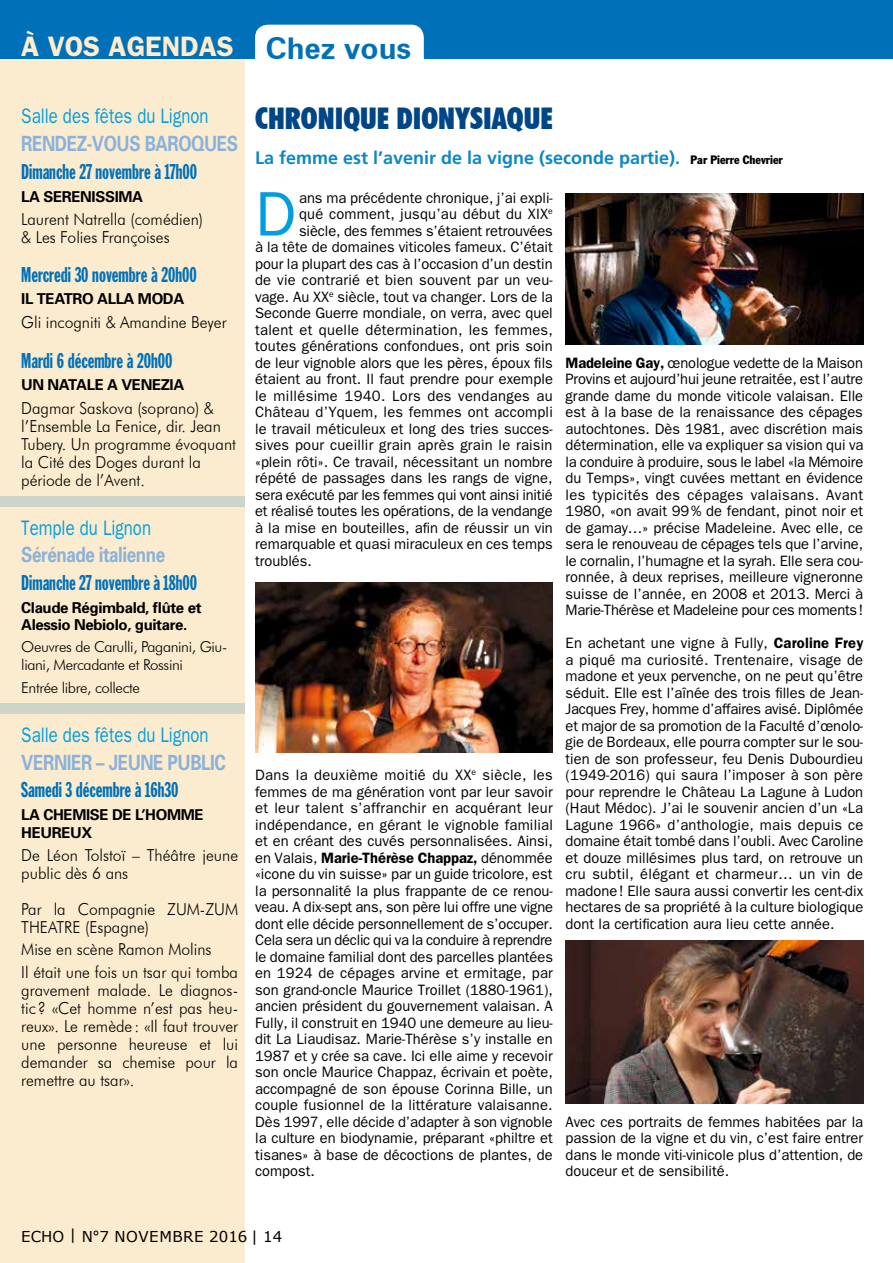
<style>
.page{position:relative;width:893px;height:1263px;background:#fff}
.page>*{position:absolute;margin:0;border:0;box-sizing:border-box;transform-origin:0 0}
.t1{font:63px "Franklin Gothic";color:#009ee0}
.t2{font:700 30px "Zurich BT";color:#0071b9}
.t3{font:900 condensed 29.85px "Futura BT";color:#004687}
.t4{font:600 28.2px "Franklin Gothic";color:#ffedcd}
.t5{font:21px "Franklin Gothic Extra Cond Normal";color:#0071b9;scale:.9 1}
.t6{font:21px "Franklin Gothic";color:#009ee0;scale:.8 1}
.t7{font:700 21px "Univers";letter-spacing:-.025em;color:#8ab2db;scale:.81 1}
.t8{font:700 18px "Frutiger";color:#0d88c6}
.t9{font:300 16.5px/18px "Futura BT";color:#000;scale:.95 1}
.t10{font:15px/16.5px "Franklin Gothic";color:#000;text-align:justify}
.t11{font:700 15px/17.2px "Univers";letter-spacing:-.025em;color:#000}
.t12{font:300 15px/18px "Futura BT";letter-spacing:-.025em;color:#000}
.t13{font:15px "Franklin Gothic";letter-spacing:.02em;color:#000}
.t14{font:15px "Verdana";letter-spacing:.015em;color:#000}
.s1{font-family:"Franklin Gothic";font-weight:400;font-stretch:condensed;font-size:12px;color:#000}
.s2{font-weight:600}
.s3{font-size:12.6px}
</style>
<div class="page">
<div style="left:0;top:0;width:245px;height:1263px;background:#fceccf"></div>
<div style="left:0;top:0;width:893px;height:59px;background:#0071b9"></div>
<div style="left:0;top:703px;width:245px;height:11px;background:#ccd5c8"></div>
<div style="left:0;top:496px;width:245px;height:11px;background:#ccd5c8"></div>
<div style="left:255px;top:25px;width:169px;height:34px;background:#fff"></div>
<img style="left:255px;top:582px;width:298px;height:170px">
<img style="left:566px;top:193px;width:297px;height:152px">
<img style="left:566px;top:940px;width:297px;height:164px">
<h3 class="t4" style="left:21px;top:30px;width:214px">À VOS AGENDAS</h3>
<h2 class="t2" style="left:266px;top:30px;width:147px">Chez vous</h2>
<h3 class="t6" style="left:21px;top:104px;width:236px">Salle des fêtes du Lignon</h3>
<h3 class="t7" style="left:21px;top:130px;width:269px">RENDEZ-VOUS BAROQUES</h3>
<h3 class="t5" style="left:21px;top:160px;width:197px">Dimanche 27 novembre à 17h00</h3>
<p class="t11" style="left:21px;top:187px;width:123px">LA SERENISSIMA</p>
<p class="t9" style="left:21px;top:210px;width:193px">Laurent Natrella (comédien) &amp; Les Folies Françoises</p>
<h3 class="t5" style="left:21px;top:263px;width:196px">Mercredi 30 novembre à 20h00</h3>
<p class="t11" style="left:21px;top:290px;width:164px">IL TEATRO ALLA MODA</p>
<p class="t9" style="left:21px;top:313px;width:218px">Gli incogniti &amp; Amandine Beyer</p>
<h3 class="t5" style="left:21px;top:349px;width:170px">Mardi 6 décembre à 20h00</h3>
<p class="t11" style="left:21px;top:376px;width:164px">UN NATALE A VENEZIA</p>
<p class="t9" style="left:21px;top:399px;width:228px">Dagmar Saskova (soprano) &amp; l’Ensemble La Fenice, dir. Jean<br>Tubery. Un programme évoquant la Cité des Doges durant la période de l’Avent.</p>
<h3 class="t6" style="left:21px;top:515px;width:164px">Temple du Lignon</h3>
<h3 class="t7" style="left:21px;top:541px;width:179px">Sérénade italienne</h3>
<h3 class="t5" style="left:21px;top:571px;width:197px">Dimanche 27 novembre à 18h00</h3>
<p class="t11" style="left:21px;top:599px;width:182px">Claude Régimbald, flûte et<br>Alessio Nebiolo, guitare.</p>
<p class="t12" style="left:21px;top:638px;width:208px">Oeuvres de Carulli, Paganini, Giu&shy;liani, Mercadante et Rossini</p>
<p class="t12" style="left:21px;top:678px;width:120px">Entrée libre, collecte</p>
<h3 class="t6" style="left:21px;top:722px;width:236px">Salle des fêtes du Lignon</h3>
<h3 class="t7" style="left:21px;top:749px;width:254px">VERNIER – JEUNE PUBLIC</h3>
<h3 class="t5" style="left:21px;top:779px;width:176px">Samedi 3 décembre à 16h30</h3>
<p class="t11" style="left:21px;top:806px;width:184px">LA CHEMISE DE L’HOMME<br>HEUREUX</p>
<p class="t9" style="left:21px;top:846px;width:230px">De Léon Tolstoï – Théâtre jeune public dès 6 ans</p>
<p class="t9" style="left:21px;top:900px;width:230px">Par la Compagnie ZUM-ZUM<br>THEATRE (Espagne)</p>
<p class="t9" style="left:21px;top:938px;width:230px;line-height:22.5px">Mise en scène Ramon Molins<br>Il était une fois un tsar qui tomba</p>
<p class="t9" style="left:21px;top:981px;width:230px;text-align:justify">gravement malade. Le diagnos&shy;tic? «Cet homme n’est pas heu&shy;reux». Le remède : «Il faut trouver une personne heureuse et lui demander sa chemise pour la remettre au tsar».</p>
<h3 class="t3" style="left:255px;top:100px;width:299px">CHRONIQUE DIONYSIAQUE</h3>
<p class="t8" style="left:255px;top:148px;width:529px">La femme est l’avenir de la vigne (seconde partie). <span class="s1">Par Pierre Chevrier</span></p>
<h1 class="t1" style="left:255px;top:178px;width:42px">D</h1>
<p class="t10" style="left:299px;top:189px;width:255px">ans ma précédente chronique, j’ai expli-</p>
<p class="t10" style="left:299px;top:205px;width:255px">qué comment, jusqu’au début du XIX<sup>e</sup></p>
<p class="t10" style="left:299px;top:222px;width:255px">siècle, des femmes s’étaient retrouvées</p>
<p class="t10" style="left:255px;top:238px;width:299px">à la tête de domaines viticoles fameux. C’était</p>
<p class="t10" style="left:255px;top:255px;width:299px">pour la plupart des cas à l’occasion d’un destin</p>
<p class="t10" style="left:255px;top:271px;width:299px">de vie contrarié et bien souvent par un veu-</p>
<p class="t10" style="left:255px;top:288px;width:299px">vage. Au XX<sup>e</sup> siècle, tout va changer. Lors de la</p>
<p class="t10" style="left:255px;top:304px;width:299px">Seconde Guerre mondiale, on verra, avec quel</p>
<p class="t13" style="left:255px;top:321px;width:299px">talent et quelle détermination, les femmes,</p>
<p class="t10" style="left:255px;top:337px;width:299px">toutes générations confondues, ont pris soin</p>
<p class="t10" style="left:255px;top:354px;width:299px">de leur vignoble alors que les pères, époux fils</p>
<p class="t10" style="left:255px;top:370px;width:299px">étaient au front. Il faut prendre pour exemple</p>
<p class="t13" style="left:255px;top:387px;width:299px">le millésime 1940. Lors des vendanges au</p>
<p class="t10" style="left:255px;top:403px;width:299px">Château d’Yquem, les femmes ont accompli</p>
<p class="t10" style="left:255px;top:420px;width:299px">le travail méticuleux et long des tries succes-</p>
<p class="t10" style="left:255px;top:436px;width:299px">sives pour cueillir grain après grain le raisin</p>
<p class="t10" style="left:255px;top:453px;width:299px">«plein rôti». Ce travail, nécessitant un nombre</p>
<p class="t10" style="left:255px;top:469px;width:299px">répété de passages dans les rangs de vigne,</p>
<p class="t10" style="left:255px;top:486px;width:299px">sera exécuté par les femmes qui vont ainsi initié</p>
<p class="t10" style="left:255px;top:502px;width:299px">et réalisé toutes les opérations, de la vendange</p>
<p class="t10" style="left:255px;top:519px;width:299px">à la mise en bouteilles, afin de réussir un vin</p>
<p class="t10" style="left:255px;top:535px;width:299px">remarquable et quasi miraculeux en ces temps</p>
<p class="t10" style="left:255px;top:552px;width:58px">troublés.</p>
<p class="t10" style="left:566px;top:354px;width:299px"><span class="s2">Madeleine Gay,</span> œnologue vedette de la Maison Provins et aujourd’hui jeune retraitée, est l’autre grande dame du monde viticole valaisan. Elle est à la base de la renaissance des cépages autochtones. Dès 1981, avec discrétion mais détermination, elle va expliquer sa vision qui va la conduire à produire, sous le label «la Mémoire du Temps», vingt cuvées mettant en évidence les typicités des cépages valaisans. Avant 1980, «on avait 99% de fendant, pinot noir et de gamay…» précise Madeleine. Avec elle, ce sera le renouveau de cépages tels que l’arvine, le cornalin, l’humagne et la syrah. Elle sera cou&shy;ronnée, à deux reprises, meilleure vigneronne suisse de l’année, en 2008 et 2013. Merci à Marie-Thérèse et Madeleine pour ces moments!</p>
<p class="t10" style="left:566px;top:634px;width:299px">En achetant une vigne à Fully, <span class="s2">Caroline Frey </span>a piqué ma curiosité. Trentenaire, visage de madone et yeux pervenche, on ne peut qu’être séduit. Elle est l’aînée des trois filles de Jean-Jacques Frey, homme d’affaires avisé. Diplômée et major de sa promotion de la Faculté d’œnolo&shy;gie de Bordeaux, elle pourra compter sur le sou&shy;tien de son professeur, feu Denis Dubourdieu (1949-2016) qui saura l’imposer à son père pour reprendre le Château La Lagune à Ludon (Haut Médoc). J’ai le souvenir ancien d’un «La Lagune 1966» d’anthologie, mais depuis ce domaine était tombé dans l’oubli. Avec Caroline et douze millésimes plus tard, on retrouve un cru subtil, élégant et charmeur… un vin de madone! Elle saura aussi convertir les cent-dix hectares de sa propriété à la culture biologique dont la certification aura lieu cette année.</p>
<p class="t10" style="left:255px;top:766px;width:299px">Dans la deuxième moitié du XX<sup>e</sup> siècle, les femmes de ma génération vont par leur savoir et leur talent s’affranchir en acquérant leur indépendance, en gérant le vignoble familial et en créant des cuvés personnalisées. Ainsi, en Valais, <span class="s2">Marie-Thérèse Chappaz,</span> dénommée «icone du vin suisse» par un guide tricolore, est la personnalité la plus frappante de ce renou&shy;veau. A dix-sept ans, son père lui offre une vigne dont elle décide personnellement de s’occuper.<br>Cela sera un déclic qui va la conduire à reprendre le domaine familial dont des parcelles plantées en 1924 de cépages arvine et ermitage, par son grand-oncle Maurice Troillet (1880-1961), ancien président du gouvernement valaisan. A Fully, il construit en 1940 une demeure au lieu&shy;dit La Liaudisaz. Marie-Thérèse s’y installe en 1987 et y crée sa cave. Ici elle aime y recevoir son oncle Maurice Chappaz, écrivain et poète, accompagné de son épouse Corinna Bille, un couple fusionnel de la littérature valaisanne.<br>Dès 1997, elle décide d’adapter à son vignoble la culture en biodynamie, préparant «philtre et tisanes» à base de décoctions de plantes, de compost.</p>
<p class="t10" style="left:566px;top:1113px;width:299px">Avec ces portraits de femmes habitées par la passion de la vigne et du vin, c’est faire entrer dans le monde viti-vinicole plus d’attention, de douceur et de sensibilité.</p>
<p class="t14" style="left:21px;top:1226px;width:263px">ECHO | N<span class="s3">°</span>7 NOVEMBRE 2016 | 14</p>
</div>
